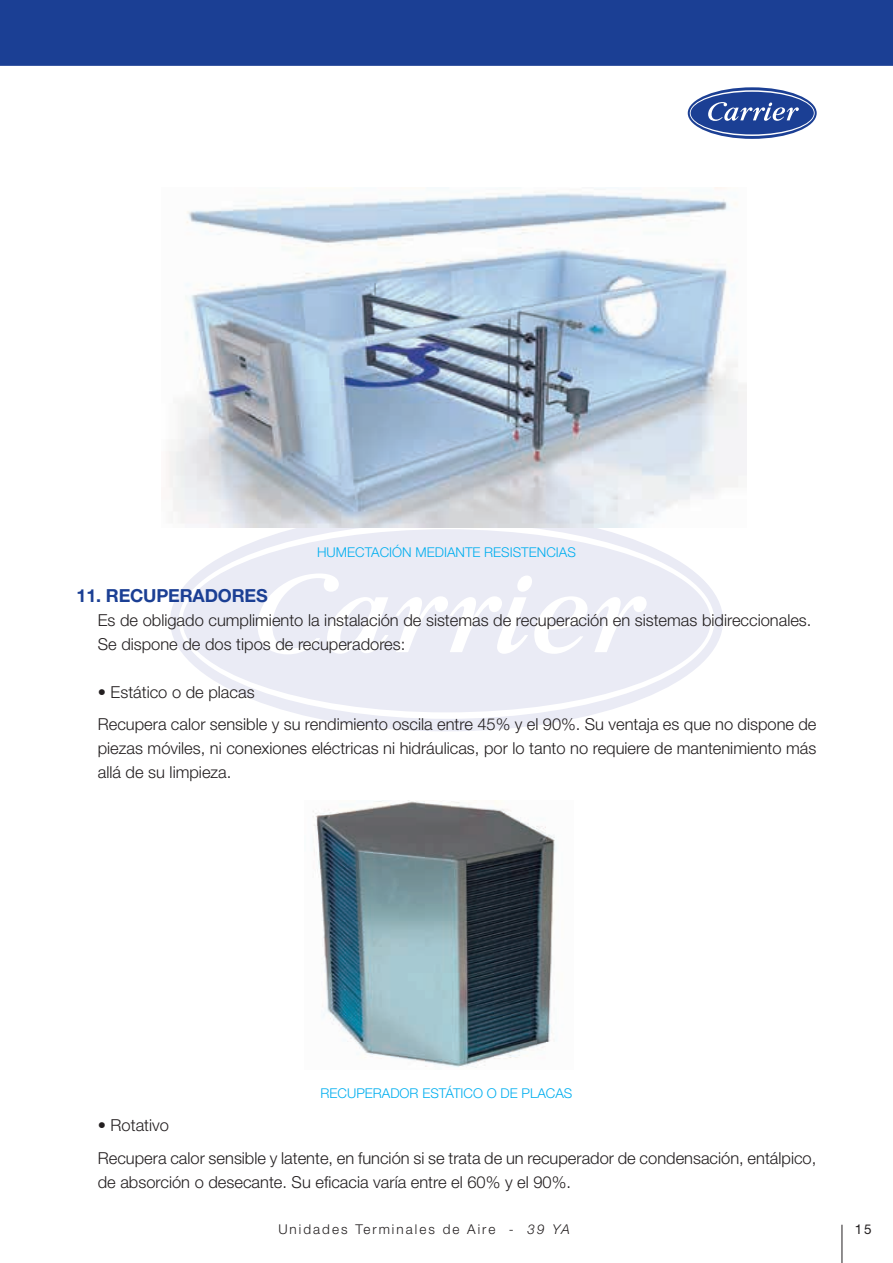
<style>
.page{position:relative;width:893px;height:1263px;background:#fff}
.page>*{position:absolute;margin:0;border:0;box-sizing:border-box;transform-origin:0 0}
.t1{font:700 18px "Helvetica Neue LT Std";letter-spacing:-.01em;color:#1b3f94}
.t2{font:300 16.5px/24px "Helvetica Neue LT Std";color:#231f20}
.t3{font:300 13.5px "Helvetica Neue LT Std";color:#00aeef}
.t4{font:300 13.5px "Helvetica Neue LT Std";letter-spacing:.15em;color:#231f20}
.t5{font:13.5px "Helvetica Neue LT Std";color:#231f20}
.s1{font-style:italic}
</style>
<div class="page">
<hr style="left:842px;top:1225px;width:1px;height:38px;background:#231f20">
<svg style="left:0;top:0;width:893px;height:118px;fill:#1b3f94"></svg>
<div style="left:170px;top:510px;width:553px;height:221px;background:#eaebf5;border-radius:50%"></div>
<svg style="left:179px;top:528px;width:535px;height:191px"></svg>
<svg style="left:688px;top:87px;width:129px;height:52px"></svg>
<svg style="left:690px;top:90px;width:125px;height:46px"></svg>
<img style="left:168px;top:187px;width:579px;height:341px">
<img style="left:313px;top:800px;width:243px;height:268px">
<p class="t3" style="left:317px;top:544px;width:260px">HUMECTACIÓN MEDIANTE RESISTENCIAS</p>
<p class="t1" style="left:77px;top:584px;width:193px">11. RECUPERADORES</p>
<p class="t2" style="left:98px;top:608px;width:715px">Es de obligado cumplimiento la instalación de sistemas de recuperación en sistemas bidireccionales.<br>Se dispone de dos tipos de recuperadores:</p>
<p class="t2" style="left:98px;top:675px;width:720px;line-height:32.5px">• Estático o de placas<br>Recupera calor sensible y su rendimiento oscila entre 45% y el 90%. Su ventaja es que no dispone de</p>
<p class="t2" style="left:98px;top:736px;width:720px">piezas móviles, ni conexiones eléctricas ni hidráulicas, por lo tanto no requiere de mantenimiento más allá de su limpieza.</p>
<p class="t3" style="left:321px;top:1085px;width:253px">RECUPERADOR ESTÁTICO O DE PLACAS</p>
<p class="t2" style="left:98px;top:1109px;width:720px;line-height:32.5px">• Rotativo<br>Recupera calor sensible y latente, en función si se trata de un recuperador de condensación, entálpico,</p>
<p class="t2" style="left:98px;top:1170px;width:475px">de absorción o desecante. Su eficacia varía entre el 60% y el 90%.</p>
<p class="t4" style="left:278px;top:1221px;width:293px">Unidades Terminales de Aire - <span class="s1">39 YA</span></p>
<p class="t5" style="left:855px;top:1221px;width:19px">15</p>
</div>
